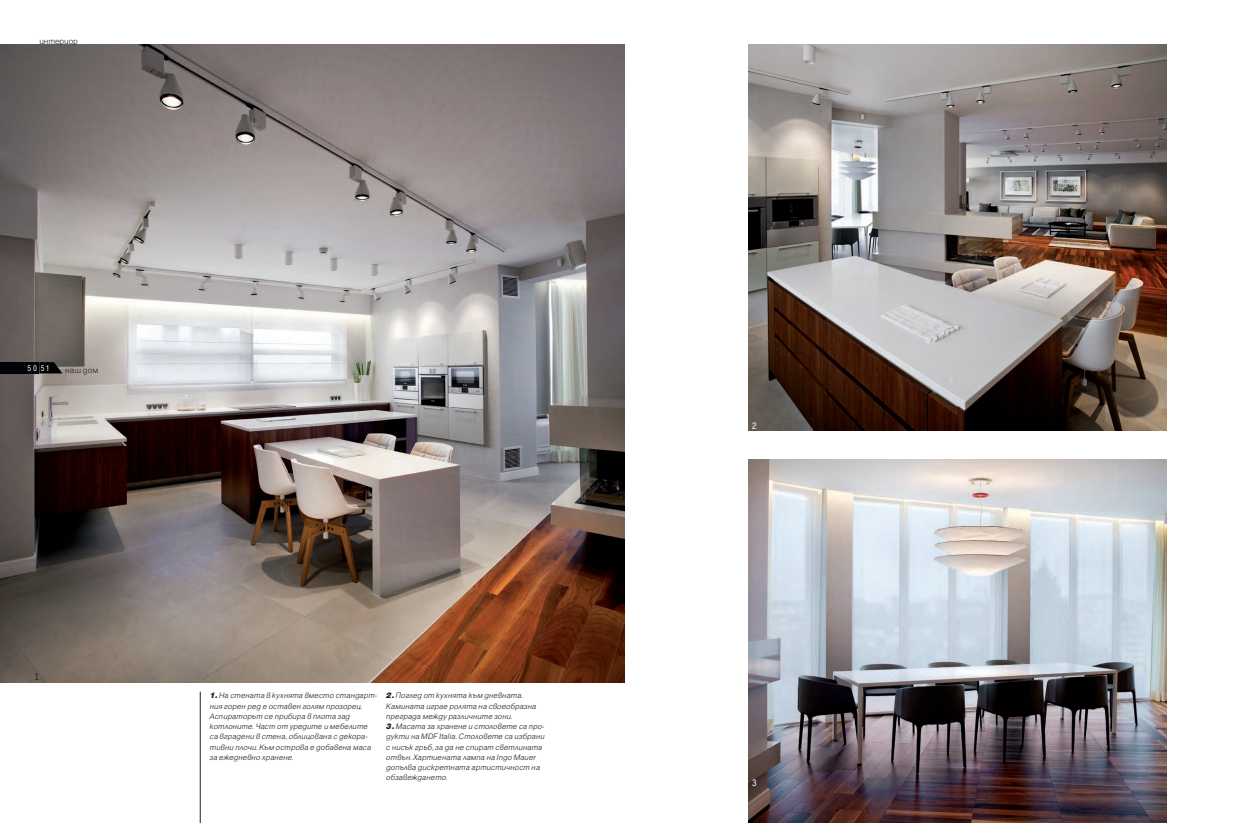
<style>
.page{position:relative;width:1248px;height:823px;background:#fff}
.page>*{position:absolute;margin:0;border:0;box-sizing:border-box;transform-origin:0 0}
.Osnoven_text_ZD{font:300 9px "Helen Bg";color:#231f20}
.Osnoven_text_ZD-2{font:9px "Helen BG Condensed Normal";color:#fff}
.t1{font:700 9px "Letter Gothic";color:#fff}
.t2{font:700 9px "Letter Gothic";color:#231f20}
.Photo_text{font:italic 300 8.5px/10.2px "Helen Bg";letter-spacing:.015em;color:#231f20}
.s1{font-weight:900}
</style>
<div class="page">
<img style="left:0;top:45px;width:624px;height:636px">
<img style="left:748px;top:45px;width:417px;height:385px">
<img style="left:748px;top:459px;width:417px;height:363px">
<hr style="left:200px;top:691px;width:1px;height:131px;background:#231f20">
<svg style="left:39px;top:362px;width:23px;height:11px"></svg>
<div style="left:0;top:362px;width:39px;height:11px;background:#010203"></div>
<p class="Osnoven_text_ZD" style="left:39px;top:36px;width:40px">интериор</p>
<p class="Osnoven_text_ZD-2" style="left:28px;top:363px;width:24px">50 51</p>
<p class="Osnoven_text_ZD" style="left:65px;top:365px;width:35px">наш дом</p>
<p class="t2" style="left:35px;top:670px;width:6px">1</p>
<p class="Photo_text" style="left:210px;top:690px;width:168px"><span class="s1">1.</span> На стената в кухнята вместо стандарт&shy;ния горен ред е оставен голям прозорец.<br>Аспираторът се прибира в плота зад котлоните. Част от уредите и мебелите са вградени в стена, облицована с декора&shy;тивни плочи. Към острова е добавена маса за ежедневно хранене.</p>
<p class="Photo_text" style="left:386px;top:690px;width:151px"><span class="s1">2.</span> Поглед от кухнята към дневната.<br>Камината играе ролята на своеобразна преграда между различните зони.</p>
<p class="Photo_text" style="left:386px;top:720px;width:160px"><span class="s1">3.</span> Масата за хранене и столовете са про&shy;дукти на MDF Italia. Столовете са избрани с нисък гръб, за да не спират светлината отвън. Хартиената лампа на Ingo Mauer допълва дискретната артистичност на обзавеждането.</p>
<p class="t1" style="left:752px;top:419px;width:6px">2</p>
<p class="t1" style="left:752px;top:777px;width:6px">3</p>
</div>
